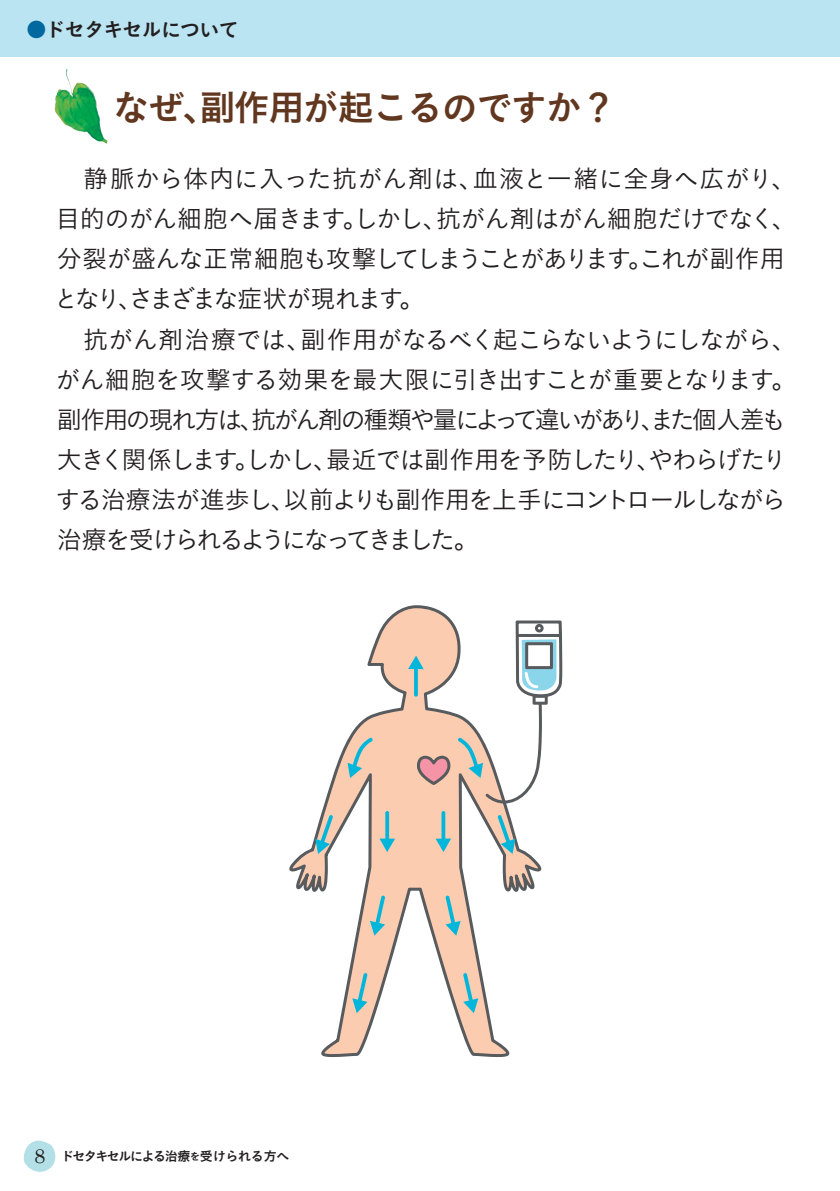
<style>
.page{position:relative;width:840px;height:1191px;background:#fff}
.page>*{position:absolute;margin:0;border:0;box-sizing:border-box;transform-origin:0 0}
.t1{font:36px "Koburina Go Std W6";letter-spacing:-.04em;color:#623720}
.t2{font:25px/40px "Koburina Go Std W3";letter-spacing:-.085em;color:#231f20}
.t3{font:25px/40px "Koburina Go Std W3";letter-spacing:-.035em;color:#231f20}
.t4{font:20px "Koburina Go Std W6";letter-spacing:-.04em;color:#231f20}
.t5{font:13px "Koburina Go Std W6";letter-spacing:-.1em;color:#231f20}
.s1{color:#01699f}
.s2{font-family:"Century Schoolbook";font-size:20px}
.s3{font-size:10px}
</style>
<div class="page">
<div style="left:0;top:0;width:839px;height:57px;background:#bae4f2"></div>
<svg style="left:289px;top:605px;width:252px;height:452px"></svg>
<svg style="left:416px;top:755px;width:34px;height:30px"></svg>
<hr style="left:414px;top:664px;width:3px;height:32px;background:#00b6db;border-radius:2px">
<svg style="left:408px;top:655px;width:15px;height:14px"></svg>
<svg style="left:385px;top:811px;width:4px;height:32px"></svg>
<svg style="left:379px;top:838px;width:16px;height:14px"></svg>
<svg style="left:315px;top:815px;width:18px;height:39px"></svg>
<svg style="left:370px;top:895px;width:15px;height:40px"></svg>
<svg style="left:352px;top:973px;width:15px;height:40px"></svg>
<svg style="left:347px;top:737px;width:25px;height:41px"></svg>
<svg style="left:441px;top:811px;width:4px;height:32px"></svg>
<svg style="left:435px;top:838px;width:16px;height:14px"></svg>
<svg style="left:497px;top:815px;width:18px;height:39px"></svg>
<svg style="left:445px;top:895px;width:15px;height:40px"></svg>
<svg style="left:463px;top:973px;width:15px;height:40px"></svg>
<svg style="left:457px;top:620px;width:105px;height:183px"></svg>
<img style="left:55px;top:69px;width:18px;height:38px">
<svg style="left:23px;top:1140px;width:33px;height:31px"></svg>
<p class="t4" style="left:26px;top:14px;width:214px"><span class="s1">●</span>ドセタキセルについて</p>
<h1 class="t1" style="left:113px;top:80px;width:504px">なぜ、副作用が起こるのですか？</h1>
<p class="t3" style="left:54px;top:159px;width:744px">　静脈から体内に入った抗がん剤は、血液と一緒に全身へ広がり、目的のがん細胞へ届きます。しかし、抗がん剤はがん細胞だけでなく、分裂が盛んな正常細胞も攻撃してしまうことがあります。これが副作用となり、さまざまな症状が現れます。</p>
<p class="t2" style="left:56px;top:319px;width:742px;text-indent:28px">抗がん剤治療では、副作用がなるべく起こらないようにしながら、がん細胞を攻撃する効果を最大限に引き出すことが重要となります。副作用の現れ方は、抗がん剤の種類や量によって違いがあり、また個人差も大きく関係します。しかし、最近では副作用を予防したり、やわらげたりする治療法が進歩し、以前よりも副作用を上手にコントロールしながら治療を受けられるようになってきました。</p>
<p class="t5" style="left:34px;top:1146px;width:257px"><span class="s2">8</span> ドセタキセルによる治療<span class="s3">を</span>受けられる方へ</p>
</div>
